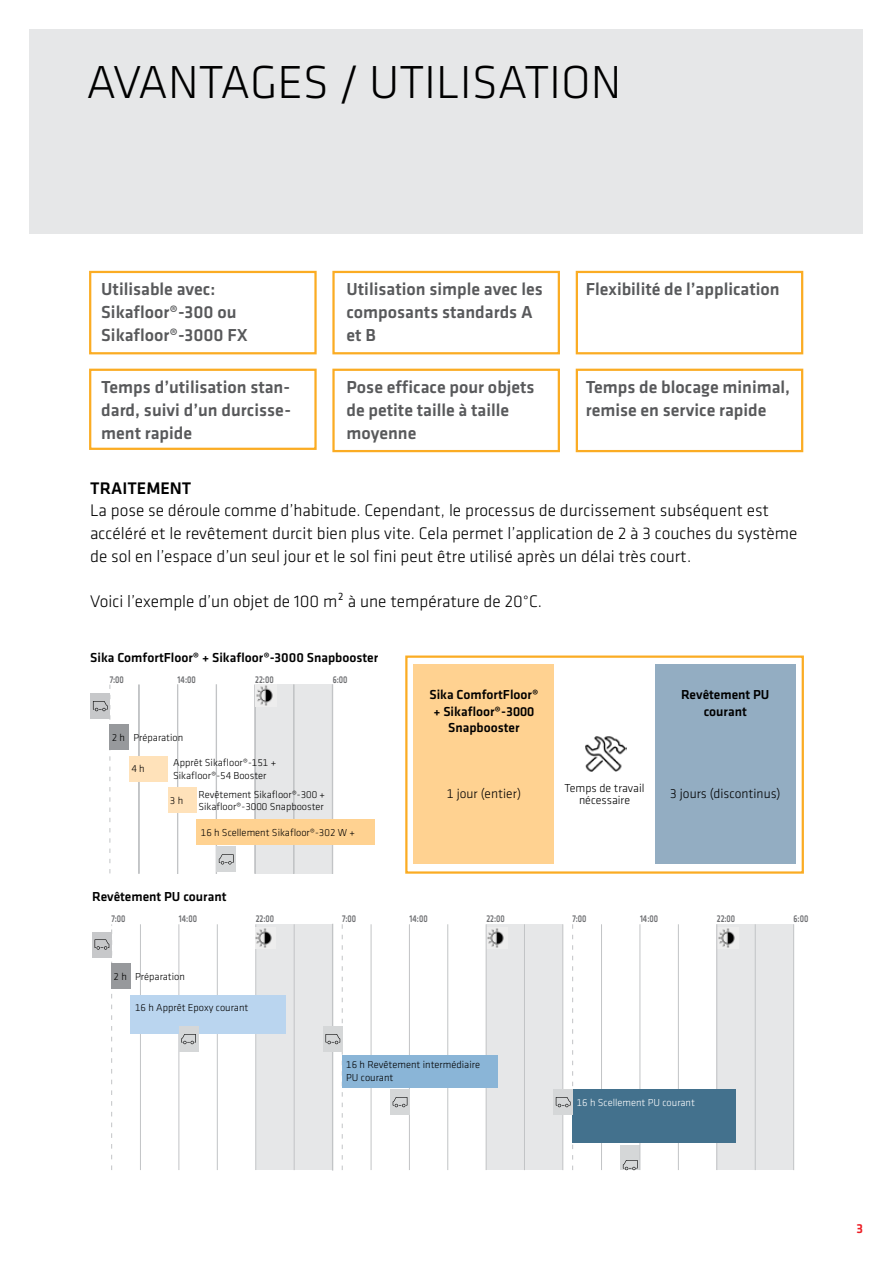
<style>
.page{position:relative;width:893px;height:1263px;background:#fff}
.page>*{position:absolute;margin:0;border:0;box-sizing:border-box;transform-origin:0 0}
.t1{font:300 48px "Klavika";color:#000}
.t2{font:500 18px/22.6px "Klavika";color:#58595b}
.t3{font:300 17.4px/22.6px "Klavika";color:#000}
.t4{font:500 17.4px "Klavika";color:#000}
.t5{font:500 13.5px/16.5px "Klavika";color:#000;text-align:center}
.t6{font:300 13.5px "Klavika";color:#000}
.t7{font:500 13.5px "Klavika";color:#ed1d24}
.t8{font:300 12px/12px "Klavika";color:#000;text-align:center}
.t9{font:300 10.5px/12.8px "Klavika";color:#000}
.t10{font:300 10.5px "Klavika";color:#fff}
.t11{font:500 10.2px "Klavika";color:#6d6e71;scale:.75 1}
.t12{font:500 10.2px "Klavika";color:#6d6e71;scale:.76 1}
.t13{font:300 9.75px "Klavika";color:#000;scale:.76 1}
</style>
<div class="page">
<div style="left:30px;top:30px;width:833px;height:204px;background:#e6e7e8"></div>
<div style="left:89px;top:271px;width:228px;height:83px;border:2px solid #fbac23"></div>
<div style="left:89px;top:369px;width:228px;height:81px;border:2px solid #fbac23"></div>
<div style="left:332px;top:271px;width:228px;height:83px;border:2px solid #fbac23"></div>
<div style="left:332px;top:369px;width:228px;height:83px;border:2px solid #fbac23"></div>
<div style="left:576px;top:271px;width:227px;height:83px;border:2px solid #fbac23"></div>
<div style="left:576px;top:369px;width:227px;height:83px;border:2px solid #fbac23"></div>
<div style="left:717px;top:924px;width:77px;height:246px;background:#e6e7e8"></div>
<img style="left:718px;top:928px;width:17px;height:20px">
<div style="left:486px;top:924px;width:77px;height:246px;background:#e6e7e8"></div>
<img style="left:487px;top:928px;width:17px;height:20px">
<hr style="left:486px;top:924px;width:1px;height:246px;background:#c2c4c6">
<hr style="left:524px;top:924px;width:1px;height:246px;background:#c2c4c6">
<hr style="left:716px;top:924px;width:1px;height:246px;background:#c2c4c6">
<hr style="left:755px;top:924px;width:1px;height:246px;background:#c2c4c6">
<hr style="left:793px;top:924px;width:1px;height:246px;background:#c2c4c6">
<div style="left:621px;top:1145px;width:19px;height:25px;background:#d5d7d8"></div>
<svg style="left:623px;top:1160px;width:15px;height:10px"></svg>
<div style="left:256px;top:924px;width:77px;height:246px;background:#e6e7e8"></div>
<svg style="left:92px;top:932px;width:3px;height:25px"></svg>
<svg style="left:95px;top:924px;width:17px;height:246px"></svg>
<hr style="left:140px;top:924px;width:1px;height:246px;background:#c2c4c6">
<hr style="left:371px;top:924px;width:1px;height:246px;background:#c2c4c6">
<hr style="left:601px;top:924px;width:1px;height:246px;background:#c2c4c6">
<hr style="left:179px;top:924px;width:1px;height:246px;background:#c2c4c6">
<hr style="left:409px;top:924px;width:1px;height:246px;background:#c2c4c6">
<hr style="left:640px;top:924px;width:1px;height:246px;background:#c2c4c6">
<hr style="left:217px;top:924px;width:1px;height:246px;background:#c2c4c6">
<hr style="left:447px;top:924px;width:1px;height:246px;background:#c2c4c6">
<hr style="left:678px;top:924px;width:1px;height:246px;background:#c2c4c6">
<hr style="left:255px;top:924px;width:1px;height:246px;background:#c2c4c6">
<img style="left:256px;top:928px;width:16px;height:20px">
<hr style="left:294px;top:924px;width:1px;height:246px;background:#c2c4c6">
<div style="left:323px;top:1026px;width:19px;height:26px;background:#d5d7d8"></div>
<svg style="left:325px;top:924px;width:18px;height:246px"></svg>
<div style="left:255px;top:684px;width:78px;height:190px;background:#e6e7e8"></div>
<div style="left:139px;top:684px;width:1px;height:190px;border:1px solid #c2c4c6"></div>
<div style="left:177px;top:684px;width:1px;height:190px;border:1px solid #c2c4c6"></div>
<div style="left:255px;top:684px;width:1px;height:190px;border:1px solid #c2c4c6"></div>
<div style="left:216px;top:684px;width:1px;height:190px;border:1px solid #c2c4c6"></div>
<div style="left:293px;top:684px;width:1px;height:190px;border:1px solid #c2c4c6"></div>
<div style="left:332px;top:684px;width:1px;height:190px;border:1px solid #c2c4c6"></div>
<div style="left:216px;top:847px;width:20px;height:25px;background:#d5d7d8"></div>
<svg style="left:219px;top:854px;width:15px;height:10px"></svg>
<img style="left:255px;top:685px;width:18px;height:21px">
<div style="left:197px;top:819px;width:178px;height:26px;background:#ffd291"></div>
<div style="left:168px;top:788px;width:29px;height:25px;background:#ffe2ba"></div>
<div style="left:129px;top:756px;width:39px;height:26px;background:#ffe2ba"></div>
<div style="left:110px;top:724px;width:19px;height:26px;background:#97999c"></div>
<svg style="left:91px;top:693px;width:2px;height:26px"></svg>
<svg style="left:93px;top:684px;width:18px;height:189px"></svg>
<div style="left:131px;top:995px;width:155px;height:38px;background:#bad5ef"></div>
<div style="left:342px;top:1055px;width:155px;height:32px;background:#8ab5d7"></div>
<div style="left:572px;top:1089px;width:164px;height:54px;background:#43718d"></div>
<div style="left:111px;top:963px;width:20px;height:26px;background:#97999c"></div>
<div style="left:179px;top:1026px;width:19px;height:26px;background:#d5d7d8"></div>
<svg style="left:181px;top:1034px;width:15px;height:10px"></svg>
<div style="left:390px;top:1089px;width:20px;height:26px;background:#d5d7d8"></div>
<svg style="left:393px;top:1097px;width:14px;height:10px"></svg>
<svg style="left:553px;top:1089px;width:3px;height:26px"></svg>
<svg style="left:556px;top:924px;width:17px;height:246px"></svg>
<div style="left:414px;top:664px;width:140px;height:200px;background:#ffd291"></div>
<div style="left:655px;top:664px;width:140px;height:200px;background:#93adc2"></div>
<img style="left:585px;top:736px;width:41px;height:36px">
<div style="left:405px;top:655px;width:399px;height:219px;border:2px solid #fbac23"></div>
<h1 class="t1" style="left:86px;top:53px;width:536px">AVANTAGES / UTILISATION</h1>
<p class="t2" style="left:101px;top:278px;width:148px">Utilisable avec:<br>Sikafloor®-300 ou<br>Sikafloor®-3000 FX</p>
<p class="t2" style="left:101px;top:375px;width:191px;text-align:justify">Temps d’utilisation stan&shy;dard, suivi d’un durcisse&shy;ment rapide</p>
<p class="t2" style="left:347px;top:278px;width:198px">Utilisation simple avec les composants standards A et B</p>
<p class="t2" style="left:347px;top:375px;width:189px">Pose efficace pour objets de petite taille à taille moyenne</p>
<p class="t2" style="left:586px;top:278px;width:196px">Flexibilité de l’application</p>
<p class="t2" style="left:586px;top:375px;width:206px">Temps de blocage minimal, remise en service rapide</p>
<p class="t4" style="left:90px;top:476px;width:103px">TRAITEMENT</p>
<p class="t3" style="left:90px;top:499px;width:709px">La pose se déroule comme d’habitude. Cependant, le processus de durcissement subséquent est accéléré et le revêtement durcit bien plus vite. Cela permet l’application de 2 à 3 couches du système de sol en l’espace d’un seul jour et le sol fini peut être utilisé après un délai très court.</p>
<p class="t3" style="left:90px;top:590px;width:453px">Voici l’exemple d’un objet de 100 m² à une température de 20°C.</p>
<p class="t5" style="left:90px;top:649px;width:290px">Sika ComfortFloor® + Sikafloor®-3000 Snapbooster</p>
<p class="t12" style="left:110px;top:672px;width:20px">7:00</p>
<p class="t12" style="left:178px;top:672px;width:25px">14:00</p>
<p class="t12" style="left:255px;top:672px;width:26px">22:00</p>
<p class="t12" style="left:333px;top:672px;width:21px">6:00</p>
<p class="t9" style="left:112px;top:731px;width:15px">2 h</p>
<p class="t13" style="left:114px;top:731px;width:13px">2 h</p>
<p class="t9" style="left:133px;top:731px;width:51px">Préparation</p>
<p class="t9" style="left:131px;top:762px;width:15px">4 h</p>
<p class="t9" style="left:173px;top:756px;width:105px">Apprêt Sikafloor®-151 +<br>Sikafloor®-54 Booster</p>
<p class="t9" style="left:170px;top:794px;width:15px">3 h</p>
<p class="t9" style="left:198px;top:788px;width:128px">Revêtement Sikafloor®-300 +<br>Sikafloor®-3000 Snapbooster</p>
<p class="t9" style="left:201px;top:825px;width:156px">16 h Scellement Sikafloor®-302 W +</p>
<p class="t5" style="left:92px;top:888px;width:136px">Revêtement PU courant</p>
<p class="t5" style="left:429px;top:686px;width:111px">Sika ComfortFloor® + Sikafloor®-3000<br>Snapbooster</p>
<p class="t6" style="left:447px;top:785px;width:76px">1 jour (entier)</p>
<p class="t8" style="left:565px;top:782px;width:81px">Temps de travail nécessaire</p>
<p class="t5" style="left:681px;top:686px;width:90px">Revêtement PU courant</p>
<p class="t6" style="left:670px;top:785px;width:112px">3 jours (discontinus)</p>
<p class="t11" style="left:112px;top:912px;width:20px">7:00</p>
<p class="t11" style="left:179px;top:912px;width:26px">14:00</p>
<p class="t11" style="left:256px;top:912px;width:26px">22:00</p>
<p class="t11" style="left:342px;top:912px;width:20px">7:00</p>
<p class="t11" style="left:410px;top:912px;width:26px">14:00</p>
<p class="t11" style="left:486px;top:912px;width:26px">22:00</p>
<p class="t11" style="left:573px;top:912px;width:20px">7:00</p>
<p class="t11" style="left:640px;top:912px;width:26px">14:00</p>
<p class="t11" style="left:717px;top:912px;width:26px">22:00</p>
<p class="t11" style="left:794px;top:912px;width:21px">6:00</p>
<p class="t9" style="left:114px;top:970px;width:15px">2 h</p>
<p class="t9" style="left:135px;top:970px;width:51px">Préparation</p>
<p class="t9" style="left:135px;top:1001px;width:115px">16 h Apprêt Epoxy courant</p>
<p class="t9" style="left:346px;top:1058px;width:135px">16 h Revêtement intermédiaire<br>PU courant</p>
<p class="t10" style="left:577px;top:1096px;width:120px">16 h Scellement PU courant</p>
<p class="t7" style="left:857px;top:1219px;width:8px">3</p>
</div>
